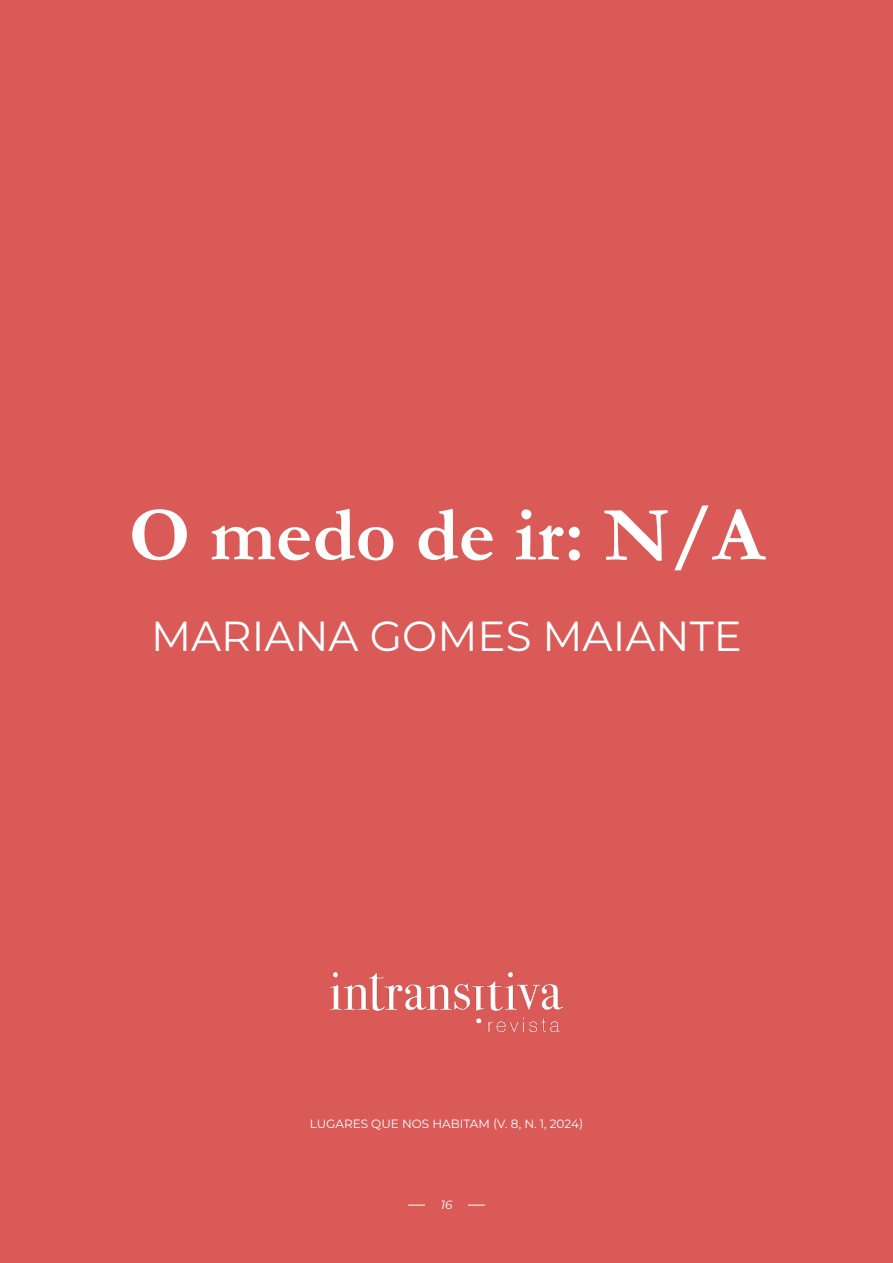
<style>
.page{position:relative;width:893px;height:1263px;background:#da5a57}
.page>*{position:absolute;margin:0;border:0;box-sizing:border-box;transform-origin:0 0}
.t1{font:700 78px "Garamond";color:#fff}
.t2{font:42px "Montserrat";color:#fff}
.t3{font:12px "Montserrat";color:#fff}
.t4{font:italic 12px "Montserrat";color:#fff}
</style>
<div class="page">
<img style="left:330px;top:972px;width:233px;height:59px">
<hr style="left:408px;top:1205px;width:77px;height:1px;background:#fff">
<div style="left:425px;top:1197px;width:43px;height:12px;background:#da5a57"></div>
<h1 class="t1" style="left:129px;top:482px;width:637px">O medo de ir: N/A</h1>
<h2 class="t2" style="left:151px;top:608px;width:592px">MARIANA GOMES MAIANTE</h2>
<p class="t3" style="left:310px;top:1115px;width:275px">LUGARES QUE NOS HABITAM (V. 8, N. 1, 2024)</p>
<p class="t4" style="left:441px;top:1196px;width:13px">16</p>
</div>
